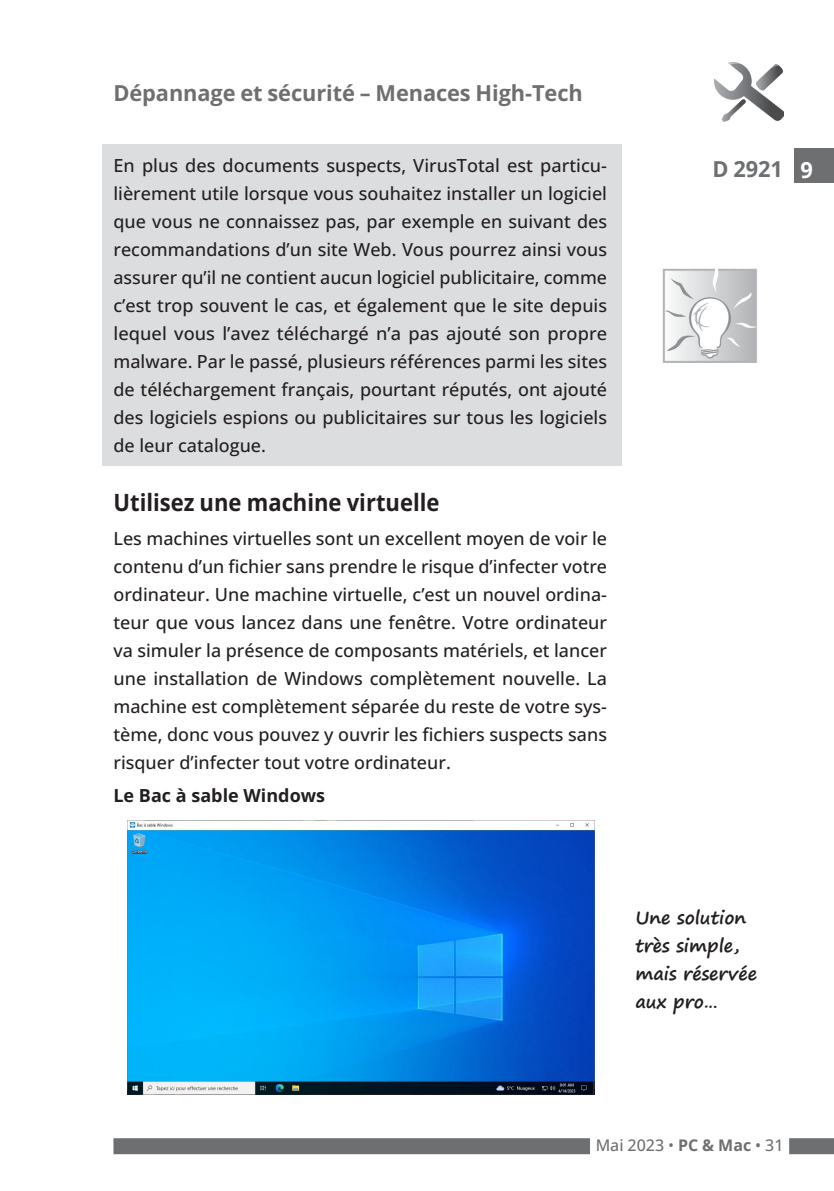
<style>
.page{position:relative;width:834px;height:1191px;background:#fff}
.page>*{position:absolute;margin:0;border:0;box-sizing:border-box;transform-origin:0 0}
.Article_titre_2{font:700 23.8px "Open Sans";color:#231f20;scale:.93 1}
.t1{font:700 22px "Open Sans";letter-spacing:-.005em;color:#6d6f71}
.Num_Catégorie{font:700 22px "Open Sans";color:#fff}
.Corps_de_texte{font:500 18px/28px "Open Sans";color:#231f20;text-align:justify}
.Note_en_marge{font:700 18px/28px "Segoe Print";color:#231f20}
.Corps_de_texte-2{font:700 18px "Open Sans";color:#231f20}
.t2{font:500 16px "Open Sans";color:#6d6f71}
.s1{font-weight:400}
.s2{font-weight:700}
</style>
<div class="page">
<div style="left:113px;top:1138px;width:720px;height:16px;background:#6d6f71"></div>
<div style="left:590px;top:1136px;width:199px;height:20px;background:#fff"></div>
<img style="left:714px;top:63px;width:69px;height:59px">
<div style="left:102px;top:144px;width:519px;height:321px;background:#dcddde"></div>
<img style="left:662px;top:268px;width:95px;height:95px">
<img style="left:127px;top:820px;width:467px;height:274px">
<div style="left:794px;top:148px;width:39px;height:35px;background:#6d6f71"></div>
<p class="t1" style="left:113px;top:78px;width:470px">Dépannage et sécurité – Menaces High-Tech</p>
<p class="Corps_de_texte" style="left:113px;top:151px;width:495px">En plus des documents suspects, VirusTotal est particu-</p>
<p class="t1" style="left:712px;top:154px;width:72px">D 2921</p>
<p class="Corps_de_texte" style="left:113px;top:179px;width:495px">lièrement utile lorsque vous souhaitez installer un logiciel que vous ne connaissez pas, par exemple en suivant des recommandations d’un site Web. Vous pourrez ainsi vous assurer qu’il ne contient aucun logiciel publicitaire, comme c’est trop souvent le cas, et également que le site depuis lequel vous l’avez téléchargé n’a pas ajouté son propre malware. Par le passé, plusieurs références parmi les sites de téléchargement français, pourtant réputés, ont ajouté des logiciels espions ou publicitaires sur tous les logiciels de leur catalogue.</p>
<p class="Article_titre_2" style="left:113px;top:486px;width:352px">Utilisez une machine virtuelle</p>
<p class="Corps_de_texte" style="left:113px;top:523px;width:495px">Les machines virtuelles sont un excellent moyen de voir le contenu d’un fichier sans prendre le risque d’infecter votre ordinateur. Une machine virtuelle, c’est un nouvel ordina&shy;teur que vous lancez dans une fenêtre. Votre ordinateur va simuler la présence de composants matériels, et lancer une installation de Windows complètement nouvelle. La machine est complètement séparée du reste de votre sys&shy;tème, donc vous pouvez y ouvrir les fichiers suspects sans risquer d’infecter tout votre ordinateur.</p>
<p class="Corps_de_texte-2" style="left:113px;top:783px;width:213px">Le Bac à sable Windows</p>
<p class="Num_Catégorie" style="left:800px;top:154px;width:14px">9</p>
<p class="Note_en_marge" style="left:635px;top:903px;width:123px">Une solution très simple, mais réservée aux pro…</p>
<p class="t2" style="left:595px;top:1134px;width:189px">Mai 2023 <span class="s1">•</span> <span class="s2">PC &amp; Mac</span> • 31</p>
</div>
